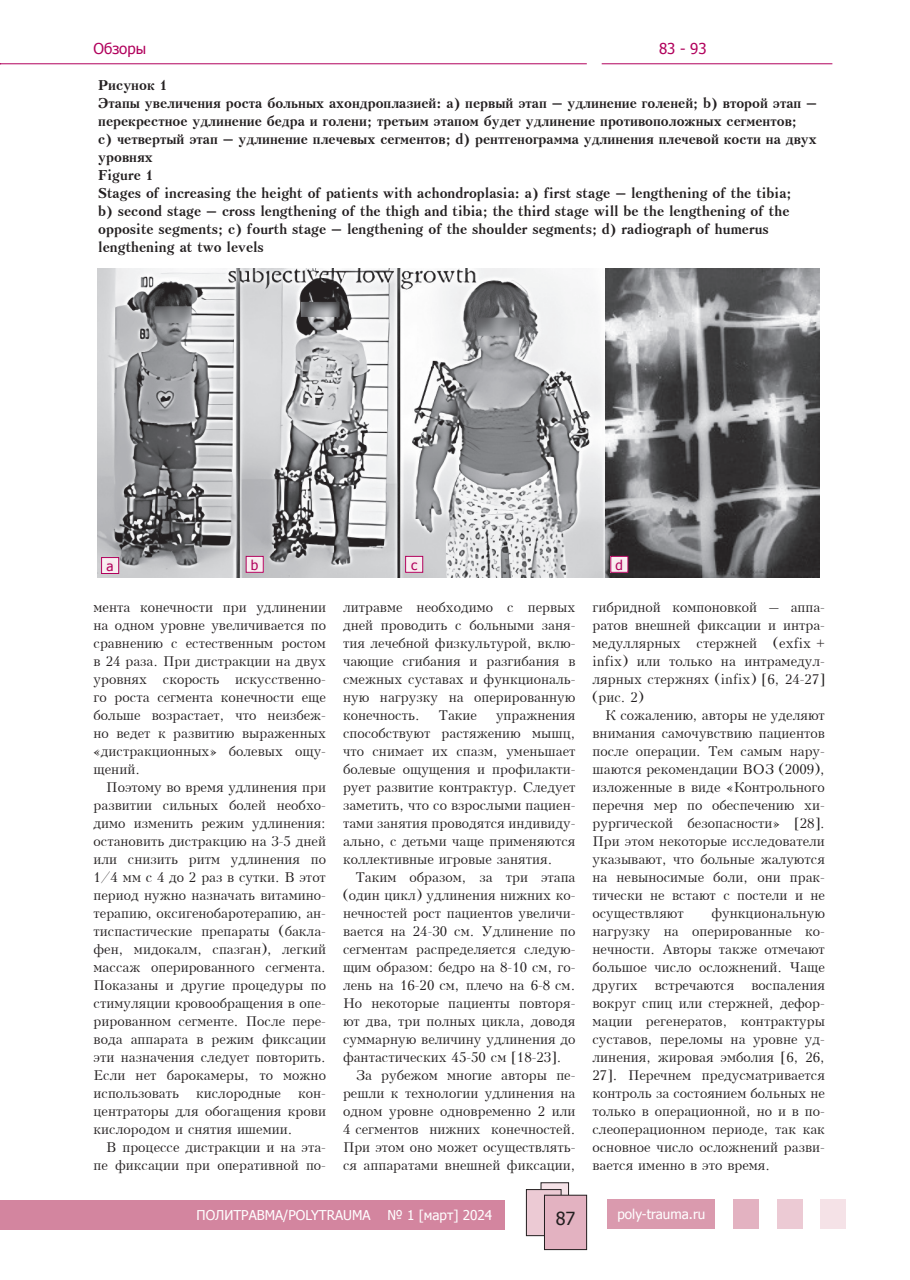
<style>
.page{position:relative;width:910px;height:1280px;background:#fff}
.page>*{position:absolute;margin:0;border:0;box-sizing:border-box;transform-origin:0 0}
.t1{font:18px "Tahoma";color:#231f20}
.t2{font:15px "Tahoma";color:#b1015c}
.t3{font:13.5px/18px "Kudrashov Plain";color:#231f20;text-align:justify}
.t4{font:700 13.5px/18px "Kudrashov";color:#231f20}
.t5{font:13.5px "Tahoma";color:#fff}
.t6{font:13.5px "Tahoma";color:#b1015c}
</style>
<div class="page">
<div style="left:607px;top:1198px;width:107px;height:30px;background:#da9aae"></div>
<div style="left:733px;top:1198px;width:26px;height:30px;background:#e3b2c1"></div>
<div style="left:777px;top:1198px;width:26px;height:30px;background:#eccad4"></div>
<div style="left:821px;top:1198px;width:25px;height:30px;background:#f5e2e7"></div>
<div style="left:0;top:1200px;width:505px;height:29px;background:#d3859f"></div>
<div style="left:541px;top:1183px;width:28px;height:36px;background:#f5e2e7"></div>
<div style="left:541px;top:1182px;width:28px;height:37px;border:1px solid #231f20"></div>
<div style="left:526px;top:1189px;width:35px;height:47px;background:#eccad4"></div>
<div style="left:526px;top:1189px;width:35px;height:47px;border:1px solid #231f20"></div>
<div style="left:544px;top:1195px;width:43px;height:54px;background:#e3b2c1"></div>
<div style="left:544px;top:1195px;width:43px;height:55px;border:1px solid #231f20"></div>
<hr style="left:0;top:63px;width:587px;height:1px;background:#b1015c">
<hr style="left:602px;top:63px;width:230px;height:1px;background:#b1015c">
<img style="left:97px;top:269px;width:507px;height:308px">
<img style="left:606px;top:269px;width:214px;height:308px">
<div style="left:102px;top:557px;width:17px;height:16px;background:#f8ebee"></div>
<div style="left:101px;top:557px;width:18px;height:17px;border:1px solid #b1015c"></div>
<div style="left:246px;top:556px;width:17px;height:16px;background:#f8ebee"></div>
<div style="left:246px;top:556px;width:18px;height:17px;border:1px solid #b1015c"></div>
<div style="left:406px;top:556px;width:17px;height:16px;background:#f8ebee"></div>
<div style="left:405px;top:556px;width:18px;height:17px;border:1px solid #b1015c"></div>
<div style="left:611px;top:556px;width:17px;height:16px;background:#f8ebee"></div>
<div style="left:610px;top:556px;width:18px;height:17px;border:1px solid #b1015c"></div>
<p class="t2" style="left:94px;top:38px;width:54px">Обзоры</p>
<p class="t2" style="left:659px;top:38px;width:49px">83 - 93</p>
<p class="t4" style="left:98px;top:76px;width:720px">Рисунок 1<br>Этапы увеличения роста больных ахондроплазией: a) первый этап – удлинение голеней; b) второй этап – перекрестное удлинение бедра и голени; третьим этапом будет удлинение противоположных сегментов;<br>c) четвертый этап – удлинение плечевых сегментов; d) рентгенограмма удлинения плечевой кости на двух уровнях<br>Figure 1<br>Stages of increasing the height of patients with achondroplasia: a) first stage – lengthening of the tibia;<br>b) second stage – cross lengthening of the thigh and tibia; the third stage will be the lengthening of the opposite segments; c) fourth stage – lengthening of the shoulder segments; d) radiograph of humerus lengthening at two levels</p>
<p class="t6" style="left:107px;top:557px;width:9px">a</p>
<p class="t6" style="left:251px;top:555px;width:9px">b</p>
<p class="t6" style="left:411px;top:555px;width:8px">c</p>
<p class="t6" style="left:616px;top:555px;width:9px">d</p>
<p class="t3" style="left:94px;top:598px;width:234px">мента конечности при удлинении на одном уровне увеличивается по сравнению с естественным ростом в 24 раза. При дистракции на двух уровнях скорость искусственно&shy;го роста сегмента конечности еще больше возрастает, что неизбеж&shy;но ведет к развитию выраженных «дистракционных» болевых ощу&shy;щений.</p>
<p class="t3" style="left:94px;top:778px;width:234px;text-indent:13px">Поэтому во время удлинения при развитии сильных болей необхо&shy;димо изменить режим удлинения: остановить дистракцию на 3-5 дней или снизить ритм удлинения по 1/4 мм с 4 до 2 раз в сутки. В этот период нужно назначать витамино&shy;терапию, оксигенобаротерапию, ан&shy;тиспастические препараты (бакла&shy;фен, мидокалм, спазган), легкий массаж оперированного сегмента.<br>Показаны и другие процедуры по стимуляции кровообращения в опе&shy;рированном сегменте. После пере&shy;вода аппарата в режим фиксации эти назначения следует повторить.<br>Если нет барокамеры, то можно использовать</p>
<p class="t3" style="left:94px;top:1084px;width:234px;text-indent:205px">кон&shy;центраторы для обогащения крови кислородом и снятия ишемии.</p>
<p class="t3" style="left:94px;top:1138px;width:234px;text-align:right">В процессе дистракции и на эта&shy;пе фиксации при оперативной по-</p>
<p class="t3" style="left:196px;top:1084px;width:86px">кислородные</p>
<p class="t3" style="left:343px;top:598px;width:234px">литравме необходимо с первых дней проводить с больными заня&shy;тия лечебной физкультурой, вклю&shy;чающие сгибания и разгибания в смежных суставах и функциональ&shy;ную нагрузку на оперированную конечность.</p>
<p class="t3" style="left:439px;top:706px;width:40px">Такие</p>
<p class="t3" style="left:343px;top:706px;width:234px;text-indent:153px">упражнения способствуют растяжению мышц, что снимает их спазм, уменьшает болевые ощущения и профилакти&shy;рует развитие контрактур. Следует заметить, что со взрослыми пациен&shy;тами занятия проводятся индивиду&shy;ально, с детьми чаще применяются коллективные игровые занятия.</p>
<p class="t3" style="left:343px;top:868px;width:234px;text-indent:13px">Таким образом, за три этапа (один цикл) удлинения нижних ко&shy;нечностей рост пациентов увеличи&shy;вается на 24-30 см. Удлинение по сегментам распределяется следую&shy;щим образом: бедро на 8-10 см, го&shy;лень на 16-20 см, плечо на 6-8 см.<br>Но некоторые пациенты повторя&shy;ют два, три полных цикла, доводя суммарную величину удлинения до фантастических 45-50 см [18-23].</p>
<p class="t3" style="left:343px;top:1066px;width:234px;text-indent:13px">За рубежом многие авторы пе&shy;решли к технологии удлинения на одном уровне одновременно 2 или 4 сегментов нижних конечностей.<br>При этом оно может осуществлять&shy;ся аппаратами внешней фиксации,</p>
<p class="t3" style="left:592px;top:598px;width:234px">гибридной компоновкой – аппа&shy;ратов внешней фиксации и интра&shy;медуллярных стержней (exfix + infix) или только на интрамедул&shy;лярных стержнях (infix) [6, 24-27] (рис. 2)</p>
<p class="t3" style="left:592px;top:706px;width:234px;text-indent:13px">К сожалению, авторы не уделяют внимания самочувствию пациентов после операции. Тем самым нару&shy;шаются рекомендации ВОЗ (2009), изложенные в виде «Контрольного перечня мер по обеспечению хи&shy;рургической безопасности» [28].<br>При этом некоторые исследователи указывают, что больные жалуются на невыносимые боли, они прак&shy;тически не встают с постели и не осуществляют</p>
<p class="t3" style="left:592px;top:904px;width:234px;text-indent:119px">функциональную нагрузку на оперированные ко&shy;нечности. Авторы также отмечают большое число осложнений. Чаще других</p>
<p class="t3" style="left:592px;top:976px;width:234px;text-indent:159px">воспаления вокруг спиц или стержней, дефор&shy;мации регенератов, контрактуры суставов, переломы на уровне уд&shy;линения, жировая эмболия [6, 26, 27]. Перечнем предусматривается контроль за состоянием больных не только в операционной, но и в по&shy;слеоперационном периоде, так как основное число осложнений разви&shy;вается именно в это время.</p>
<p class="t3" style="left:655px;top:976px;width:81px">встречаются</p>
<p class="t5" style="left:197px;top:1206px;width:176px">ПОЛИТРАВМА/POLYTRAUMA</p>
<p class="t5" style="left:387px;top:1206px;width:106px">№ 1 [март] 2024</p>
<h1 class="t1" style="left:556px;top:1206px;width:21px">87</h1>
<p class="t5" style="left:617px;top:1205px;width:89px">poly-trauma.ru</p>
</div>
